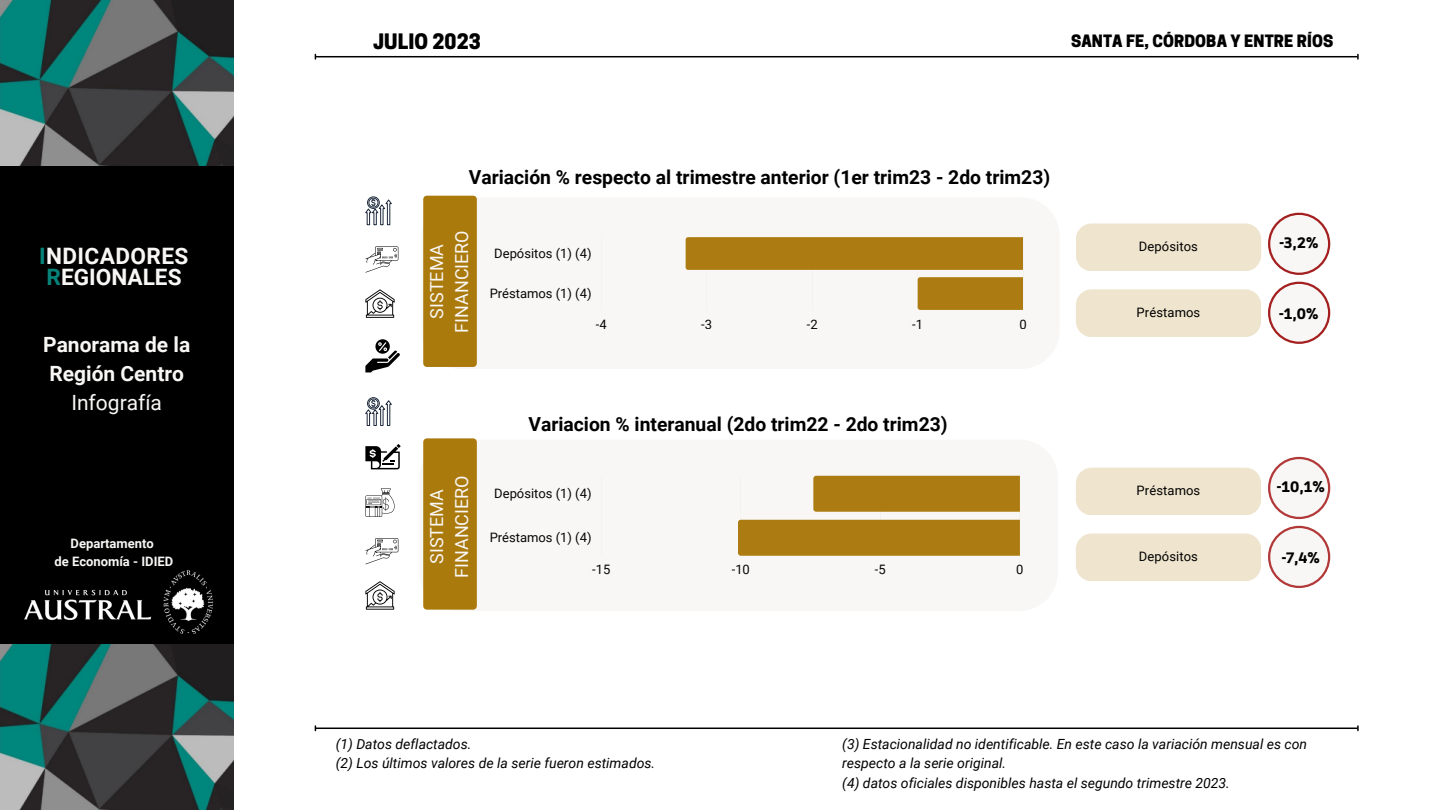
<style>
.page{position:relative;width:1440px;height:810px;background:#fff}
.page>*{position:absolute;margin:0;border:0;box-sizing:border-box;transform-origin:0 0}
.t1{font:700 22.6px "Roboto";letter-spacing:.015em;color:#f8f7f5}
.t2{font:700 21px/29.2px "Roboto";color:#f8f7f5;text-align:center}
.t3{font:21px "Roboto";color:#f8f7f5}
.t4{font:800 20px "Cooper Hewitt";letter-spacing:.005em;color:#000}
.t5{font:700 19.3px "Roboto";color:#000}
.t6{font:18px/24.8px "Roboto";color:#f8f7f5;text-align:center}
.t7{font:800 16px "Cooper Hewitt";letter-spacing:.005em;color:#000}
.t8{font:900 15px "Ruda";color:#000}
.t9{font:italic 14px/19.5px "Roboto";color:#000}
.t10{font:13px "Roboto";color:#000}
.t11{font:700 13px "Roboto";color:#f8f7f5}
.s1{color:#068379}
</style>
<div class="page">
<div style="left:421px;top:197px;width:639px;height:172px;background:#f8f7f5;border-radius:38px"></div>
<svg style="left:685px;top:237px;width:338px;height:73px"></svg>
<div style="left:419px;top:440px;width:639px;height:171px;background:#f8f7f5;border-radius:38px"></div>
<svg style="left:738px;top:476px;width:282px;height:80px"></svg>
<div style="left:1076px;top:223px;width:185px;height:48px;background:#efe5ce;border-radius:16px"></div>
<div style="left:1076px;top:289px;width:185px;height:48px;background:#efe5ce;border-radius:16px"></div>
<svg style="left:1268px;top:213px;width:62px;height:62px"></svg>
<svg style="left:1268px;top:282px;width:62px;height:62px"></svg>
<svg style="left:365px;top:289px;width:30px;height:29px"></svg>
<svg style="left:365px;top:488px;width:30px;height:29px"></svg>
<svg style="left:365px;top:339px;width:35px;height:33px"></svg>
<div style="left:368px;top:398px;width:11px;height:11px;background:#747c87;border-radius:50%"></div>
<div style="left:367px;top:397px;width:13px;height:13px;border:1px solid #1c293c;border-radius:50%"></div>
<div style="left:369px;top:399px;width:9px;height:9px;border:1px solid #1c293c;border-radius:50%"></div>
<svg style="left:365px;top:400px;width:27px;height:26px"></svg>
<svg style="left:365px;top:444px;width:36px;height:25px"></svg>
<svg style="left:365px;top:246px;width:33px;height:27px"></svg>
<div style="left:1076px;top:468px;width:185px;height:47px;background:#efe5ce;border-radius:16px"></div>
<div style="left:1076px;top:534px;width:185px;height:47px;background:#efe5ce;border-radius:16px"></div>
<svg style="left:1268px;top:457px;width:62px;height:62px"></svg>
<svg style="left:1268px;top:526px;width:62px;height:62px"></svg>
<div style="left:423px;top:196px;width:54px;height:171px;background:#ab7a0d"></div>
<div style="left:423px;top:438px;width:54px;height:172px;background:#ab7a0d"></div>
<svg style="left:365px;top:581px;width:30px;height:29px"></svg>
<svg style="left:365px;top:538px;width:33px;height:26px"></svg>
<div style="left:367px;top:197px;width:13px;height:12px;border:1px solid #1c293c;border-radius:50%"></div>
<div style="left:369px;top:198px;width:9px;height:9px;border:1px solid #1c293c;border-radius:50%"></div>
<svg style="left:365px;top:199px;width:27px;height:26px"></svg>
<div style="left:0;top:0;width:234px;height:810px;background:#000"></div>
<img style="left:24px;top:570px;width:189px;height:64px">
<img style="left:0;top:0;width:233px;height:166px">
<img style="left:0;top:644px;width:233px;height:166px">
<hr style="left:316px;top:728px;width:1042px;height:1px;background:#000">
<hr style="left:316px;top:56px;width:1042px;height:1px;background:#000">
<p class="t1" style="left:39px;top:243px;width:151px"><span class="s1">I</span>NDICADORES</p>
<p class="t1" style="left:47px;top:264px;width:136px"><span class="s1">R</span>EGIONALES</p>
<p class="t2" style="left:43px;top:330px;width:149px">Panorama de la<br>Región Centro</p>
<p class="t3" style="left:71px;top:391px;width:92px">Infografía</p>
<p class="t11" style="left:71px;top:536px;width:85px">Departamento</p>
<p class="t11" style="left:54px;top:554px;width:120px">de Economía - IDIED</p>
<p class="t4" style="left:373px;top:34px;width:109px">JULIO 2023</p>
<p class="t7" style="left:1071px;top:35px;width:264px">SANTA FE, CÓRDOBA Y ENTRE RÍOS</p>
<p class="t5" style="left:469px;top:166px;width:583px">Variación % respecto al trimestre anterior (1er trim23 - 2do trim23)</p>
<p class="t6" style="left:425px;top:333px;width:104px;rotate:-90deg">SISTEMA<br>FINANCIERO</p>
<p class="t10" style="left:494px;top:246px;width:99px">Depósitos (1) (4)</p>
<p class="t10" style="left:490px;top:286px;width:103px">Préstamos (1) (4)</p>
<p class="t10" style="left:596px;top:316px;width:12px">-4</p>
<p class="t10" style="left:701px;top:316px;width:12px">-3</p>
<p class="t10" style="left:807px;top:316px;width:12px">-2</p>
<p class="t10" style="left:912px;top:316px;width:12px">-1</p>
<p class="t10" style="left:1020px;top:316px;width:9px">0</p>
<p class="t6" style="left:425px;top:578px;width:104px;rotate:-90deg">SISTEMA<br>FINANCIERO</p>
<p class="t5" style="left:528px;top:413px;width:421px">Variacion % interanual (2do trim22 - 2do trim23)</p>
<p class="t10" style="left:494px;top:486px;width:99px">Depósitos (1) (4)</p>
<p class="t10" style="left:490px;top:530px;width:103px">Préstamos (1) (4)</p>
<p class="t10" style="left:592px;top:562px;width:20px">-15</p>
<p class="t10" style="left:732px;top:562px;width:20px">-10</p>
<p class="t10" style="left:875px;top:562px;width:12px">-5</p>
<p class="t10" style="left:1016px;top:562px;width:9px">0</p>
<p class="t10" style="left:1139px;top:239px;width:61px">Depósitos</p>
<p class="t8" style="left:1280px;top:234px;width:40px">-3,2%</p>
<p class="t10" style="left:1137px;top:305px;width:65px">Préstamos</p>
<p class="t8" style="left:1279px;top:305px;width:41px">-1,0%</p>
<p class="t10" style="left:1137px;top:483px;width:65px">Préstamos</p>
<p class="t8" style="left:1277px;top:478px;width:49px">-10,1%</p>
<p class="t10" style="left:1139px;top:549px;width:61px">Depósitos</p>
<p class="t8" style="left:1282px;top:549px;width:40px">-7,4%</p>
<p class="t9" style="left:336px;top:734px;width:137px">(1) Datos deflactados.</p>
<p class="t9" style="left:336px;top:754px;width:321px">(2) Los últimos valores de la serie fueron estimados.</p>
<p class="t9" style="left:842px;top:734px;width:466px">(3) Estacionalidad no identificable. En este caso la variación mensual es con respecto a la serie original.</p>
<p class="t9" style="left:842px;top:773px;width:389px">(4) datos oficiales disponibles hasta el segundo trimestre 2023.</p>
</div>
